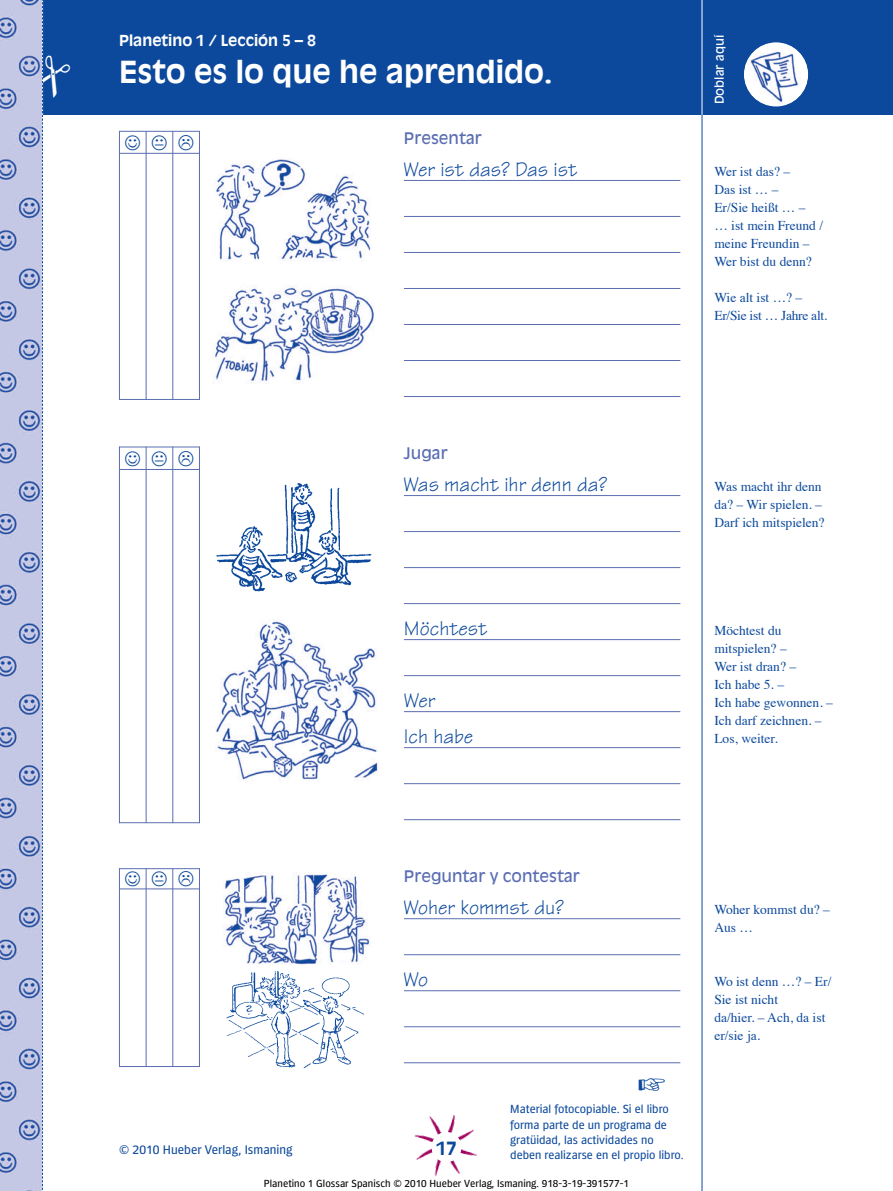
<style>
.page{position:relative;width:893px;height:1191px;background:#fff}
.page>*{position:absolute;margin:0;border:0;box-sizing:border-box;transform-origin:0 0}
.t1{font:700 30px "Antique Olive LT";color:#fff}
.t2{font:21px/36px "Tekton";color:#0c499c}
.t3{font:700 18px "Antique Olive LT";color:#0c499c}
.t4{font:15.75px "Antique Olive LT";color:#5b6eb2}
.t5{font:700 15px "Antique Olive LT";color:#fff}
.t6{font:13.5px/18px "Times";color:#0c499c}
.t7{font:13.5px/18px "Times";letter-spacing:-.02em;color:#0c499c}
.t8{font:12.75px "Forward Sans";color:#0c499c}
.t9{font:12px/15.3px "Forward Sans";color:#0c499c}
.t10{font:12px "Antique Olive LT";color:#fff}
.t11{font:10.5px "Forward Sans";color:#000}
</style>
<div class="page">
<img style="left:414px;top:1115px;width:63px;height:62px">
<div style="left:0;top:0;width:893px;height:115px;background:#0c499c"></div>
<img style="left:744px;top:43px;width:63px;height:63px;border-radius:50%">
<div style="left:744px;top:43px;width:64px;height:63px;border:1px solid #fff;border-radius:50%"></div>
<div style="left:432px;top:1132px;width:29px;height:30px;background:#fff;border-radius:50%"></div>
<hr style="left:702px;top:0;width:1px;height:1190px;background:#0c499c">
<hr style="left:404px;top:180px;width:276px;height:1px;background:#5b6eb2">
<hr style="left:404px;top:216px;width:276px;height:1px;background:#5b6eb2">
<hr style="left:404px;top:252px;width:276px;height:1px;background:#5b6eb2">
<hr style="left:404px;top:288px;width:276px;height:1px;background:#5b6eb2">
<hr style="left:404px;top:324px;width:276px;height:1px;background:#5b6eb2">
<hr style="left:404px;top:360px;width:276px;height:1px;background:#5b6eb2">
<hr style="left:404px;top:396px;width:276px;height:1px;background:#5b6eb2">
<hr style="left:404px;top:495px;width:276px;height:1px;background:#5b6eb2">
<hr style="left:404px;top:531px;width:276px;height:1px;background:#5b6eb2">
<hr style="left:404px;top:567px;width:276px;height:1px;background:#5b6eb2">
<hr style="left:404px;top:603px;width:276px;height:1px;background:#5b6eb2">
<hr style="left:404px;top:639px;width:276px;height:1px;background:#5b6eb2">
<hr style="left:404px;top:675px;width:276px;height:1px;background:#5b6eb2">
<hr style="left:404px;top:711px;width:276px;height:1px;background:#5b6eb2">
<hr style="left:404px;top:747px;width:276px;height:1px;background:#5b6eb2">
<hr style="left:404px;top:783px;width:276px;height:1px;background:#5b6eb2">
<hr style="left:404px;top:819px;width:276px;height:1px;background:#5b6eb2">
<hr style="left:404px;top:918px;width:276px;height:1px;background:#5b6eb2">
<hr style="left:404px;top:954px;width:276px;height:1px;background:#5b6eb2">
<hr style="left:404px;top:990px;width:276px;height:1px;background:#5b6eb2">
<hr style="left:404px;top:1026px;width:276px;height:1px;background:#5b6eb2">
<hr style="left:404px;top:1062px;width:276px;height:1px;background:#5b6eb2">
<img style="left:216px;top:159px;width:155px;height:102px">
<img style="left:216px;top:483px;width:156px;height:109px">
<img style="left:0;top:0;width:42px;height:1190px">
<hr style="left:702px;top:0;width:1px;height:115px;background:#fff">
<hr style="left:119px;top:131px;width:1px;height:269px;background:#5b6eb2">
<hr style="left:146px;top:131px;width:1px;height:269px;background:#5b6eb2">
<hr style="left:172px;top:131px;width:1px;height:269px;background:#5b6eb2">
<hr style="left:199px;top:131px;width:1px;height:269px;background:#5b6eb2">
<hr style="left:119px;top:131px;width:81px;height:1px;background:#5b6eb2">
<hr style="left:119px;top:153px;width:81px;height:1px;background:#5b6eb2">
<hr style="left:119px;top:399px;width:81px;height:1px;background:#5b6eb2">
<img style="left:215px;top:286px;width:159px;height:97px">
<hr style="left:119px;top:446px;width:1px;height:377px;background:#5b6eb2">
<hr style="left:146px;top:446px;width:1px;height:377px;background:#5b6eb2">
<hr style="left:172px;top:446px;width:1px;height:377px;background:#5b6eb2">
<hr style="left:199px;top:446px;width:1px;height:377px;background:#5b6eb2">
<hr style="left:119px;top:446px;width:81px;height:1px;background:#5b6eb2">
<hr style="left:119px;top:469px;width:81px;height:1px;background:#5b6eb2">
<hr style="left:119px;top:822px;width:81px;height:1px;background:#5b6eb2">
<hr style="left:119px;top:868px;width:1px;height:199px;background:#5b6eb2">
<hr style="left:146px;top:868px;width:1px;height:199px;background:#5b6eb2">
<hr style="left:172px;top:868px;width:1px;height:199px;background:#5b6eb2">
<hr style="left:199px;top:868px;width:1px;height:199px;background:#5b6eb2">
<hr style="left:119px;top:868px;width:81px;height:1px;background:#5b6eb2">
<hr style="left:119px;top:888px;width:81px;height:1px;background:#5b6eb2">
<hr style="left:119px;top:1066px;width:81px;height:1px;background:#5b6eb2">
<img style="left:216px;top:621px;width:162px;height:159px">
<img style="left:226px;top:971px;width:138px;height:98px">
<img style="left:224px;top:874px;width:146px;height:91px">
<svg style="left:42px;top:0;width:2px;height:1190px"></svg>
<p class="t5" style="left:119px;top:32px;width:198px">Planetino 1 / Lección 5 – 8</p>
<h1 class="t1" style="left:119px;top:56px;width:435px">Esto es lo que he aprendido.</h1>
<p class="t4" style="left:404px;top:129px;width:79px">Presentar</p>
<h2 class="t2" style="left:404px;top:154px;width:175px">Wer ist das? Das ist</h2>
<p class="t10" style="left:713px;top:104px;width:71px;rotate:-90deg">Doblar aquí</p>
<p class="t6" style="left:714px;top:163px;width:110px">Wer ist das? –<br>Das ist … –<br>Er/Sie heißt … –<br>… ist mein Freund / meine Freundin –<br>Wer bist du denn?</p>
<p class="t7" style="left:714px;top:289px;width:114px">Wie alt ist …? –<br>Er/Sie ist … Jahre alt.</p>
<p class="t4" style="left:404px;top:444px;width:45px">Jugar</p>
<h2 class="t2" style="left:404px;top:469px;width:205px">Was macht ihr denn da?</h2>
<h2 class="t2" style="left:404px;top:613px;width:85px">Möchtest</h2>
<h2 class="t2" style="left:404px;top:685px;width:71px">Wer<br>Ich habe</h2>
<p class="t6" style="left:714px;top:478px;width:112px">Was macht ihr denn da? – Wir spielen. –<br>Darf ich mitspielen?</p>
<p class="t6" style="left:714px;top:622px;width:120px">Möchtest du<br>mit spielen? –<br>Wer ist dran? –<br>Ich habe 5. –<br>Ich habe gewonnen. –<br>Ich darf zeichnen. –<br>Los, weiter.</p>
<p class="t4" style="left:404px;top:867px;width:177px">Preguntar y contestar</p>
<h2 class="t2" style="left:404px;top:892px;width:161px">Woher kommst du?</h2>
<h2 class="t2" style="left:404px;top:964px;width:26px">Wo</h2>
<p class="t9" style="left:510px;top:1102px;width:175px">Material fotocopiable. Si el libro forma parte de un programa de gratüidad, las actividades no deben realizarse en el propio libro.</p>
<p class="t11" style="left:264px;top:1176px;width:367px">Planetino 1 Glossar Spanisch © 2010 Hueber Verlag, Ismaning. 918-3-19-391577-1</p>
<p class="t8" style="left:119px;top:1144px;width:175px">© 2010 Hueber Verlag, Ismaning</p>
<h3 class="t3" style="left:436px;top:1138px;width:22px">17</h3>
<p class="t6" style="left:714px;top:901px;width:117px">Woher kommst du? –<br>Aus …</p>
<p class="t6" style="left:714px;top:973px;width:119px">Wo ist denn …? – Er/<br>Sie ist nicht<br>da/hier. – Ach, da ist er/sie ja.</p>
</div>
